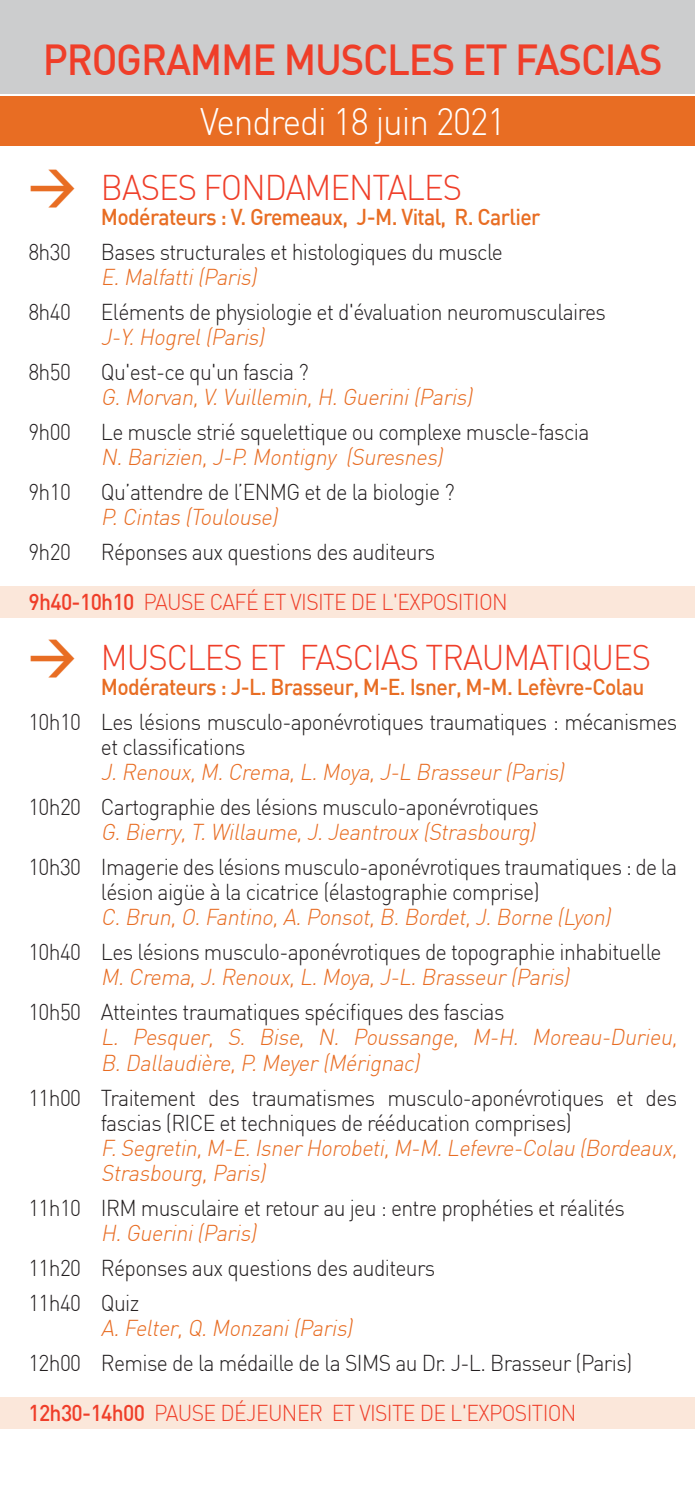
<style>
.page{position:relative;width:695px;height:1489px;background:#fff}
.page>*{position:absolute;margin:0;border:0;box-sizing:border-box;transform-origin:0 0}
.t1{font:500 42.5px "DIN";letter-spacing:-.03em;color:#ef3e29;scale:.94 1}
.t2{font:300 37.5px "DIN";letter-spacing:-.03em;color:#fff;scale:.94 1}
.t3{font:300 35px "DIN";letter-spacing:-.03em;color:#ef3e29;scale:.94 1}
.t4{font:300 22.5px/25px "DIN";letter-spacing:-.03em;color:#231f20;scale:.94 1}
.t5{font:italic 300 22.5px/25px "DIN";color:#e86d23;scale:.96 1}
.t6{font:500 22.5px "DIN";letter-spacing:-.03em;color:#e86d23;scale:.94 1}
.t7{font:300 22.5px "DIN";letter-spacing:-.03em;color:#ef3e29;scale:.94 1}
.s1{font-weight:700;font-size:50px;color:#e86d23}
.s2{font-weight:500}
</style>
<div class="page">
<div style="left:0;top:0;width:694px;height:93px;background:#cccdce"></div>
<div style="left:0;top:96px;width:694px;height:50px;background:#e86d23"></div>
<div style="left:0;top:586px;width:694px;height:31px;background:#fbe7da"></div>
<div style="left:0;top:1397px;width:694px;height:31px;background:#fbe7da"></div>
<hr style="left:694px;top:711px;width:1px;height:31px;background:#ed8745">
<h1 class="t1" style="left:43px;top:32px;width:661px">PROGRAMME MUSCLES ET FASCIAS</h1>
<h2 class="t2" style="left:200px;top:98px;width:326px">Vendredi 18 juin 2021</h2>
<h3 class="t3" style="left:28px;top:166px;width:463px"><span class="s1">&gt;</span> BASES FONDAMENTALES</h3>
<p class="t6" style="left:101px;top:202px;width:469px">Modérateurs : V. Gremeaux, J-M. Vital, R. Carlier</p>
<p class="t4" style="left:28px;top:239px;width:47px">8h30</p>
<p class="t4" style="left:101px;top:239px;width:429px">Bases structurales et histologiques du muscle</p>
<p class="t5" style="left:101px;top:264px;width:169px">E.Malfatti(Paris)</p>
<p class="t4" style="left:28px;top:299px;width:47px">8h40</p>
<p class="t4" style="left:101px;top:299px;width:538px">Eléments de physiologie et d'évaluation neuromusculaires</p>
<p class="t5" style="left:101px;top:324px;width:177px">J-Y.Hogrel(Paris)</p>
<p class="t4" style="left:28px;top:359px;width:47px">8h50</p>
<p class="t4" style="left:101px;top:359px;width:222px">Qu'est-ce qu'un fascia ?</p>
<p class="t5" style="left:101px;top:384px;width:393px">G.Morvan,V.Vuillemin,H.Guerini(Paris)</p>
<p class="t4" style="left:28px;top:419px;width:47px">9h00</p>
<p class="t4" style="left:101px;top:419px;width:521px">Le muscle strié squelettique ou complexe muscle-fascia</p>
<p class="t5" style="left:101px;top:444px;width:362px">N.Barizien,J-P.Montigny (Suresnes)</p>
<p class="t4" style="left:28px;top:479px;width:47px">9h10</p>
<p class="t4" style="left:101px;top:479px;width:378px">Qu’attendre de l’ENMG et de la biologie ?</p>
<p class="t5" style="left:101px;top:504px;width:190px">P.Cintas (Toulouse)</p>
<p class="t4" style="left:28px;top:539px;width:47px">9h20</p>
<p class="t4" style="left:101px;top:539px;width:357px">Réponses aux questions des auditeurs</p>
<p class="t7" style="left:28px;top:588px;width:511px"><span class="s2">9h40-10h10</span> PAUSE CAFÉ ET VISITE DE L'EXPOSITION</p>
<h3 class="t3" style="left:28px;top:636px;width:664px"><span class="s1">&gt;</span> MUSCLES ET FASCIAS TRAUMATIQUES</h3>
<p class="t6" style="left:101px;top:672px;width:579px">Modérateurs : J-L. Brasseur, M-E. Isner, M-M. Lefèvre-Colau</p>
<p class="t4" style="left:101px;top:709px;width:614px;text-indent:-73px">10h10 Les lésions musculo-aponévrotiques traumatiques : mécanismes et classifications</p>
<p class="t5" style="left:101px;top:759px;width:489px">J.Renoux,M.Crema,L.Moya,J-L Brasseur(Paris)</p>
<p class="t4" style="left:28px;top:794px;width:544px">10h20 Cartographie des lésions musculo-aponévrotiques</p>
<p class="t5" style="left:101px;top:819px;width:459px">G.Bierry,T.Willaume,J.Jeantroux(Strasbourg)</p>
<p class="t4" style="left:101px;top:854px;width:614px;text-indent:-73px">10h30 Imagerie des lésions musculo-aponévrotiques traumatiques : de la lésion aigüe à la cicatrice (élastographie comprise)</p>
<p class="t5" style="left:101px;top:904px;width:537px">C.Brun,O.Fantino,A.Ponsot,B.Bordet,J.Borne (Lyon)</p>
<p class="t4" style="left:28px;top:939px;width:675px">10h40 Les lésions musculo-aponévrotiques de topographie inhabituelle</p>
<p class="t5" style="left:101px;top:964px;width:494px">M.Crema,J.Renoux,L.Moya,J-L.Brasseur(Paris)</p>
<p class="t4" style="left:28px;top:999px;width:508px">10h50 Atteintes traumatiques spécifiques des fascias</p>
<p class="t5" style="left:101px;top:1024px;width:606px">L. Pesquer, S. Bise, N. Poussange, M-H. Moreau-Durieu,<br>B.Dallaudière,P.Meyer(Mérignac)</p>
<p class="t4" style="left:101px;top:1084px;width:614px;text-indent:-73px">11h00 Traitement des traumatismes musculo-aponévrotiques et des fascias (RICE et techniques de rééducation comprises)</p>
<p class="t5" style="left:101px;top:1134px;width:606px">F.Segretin,M-E.IsnerHorobeti,M-M.Lefevre-Colau (Bordeaux,<br>Strasbourg,Paris)</p>
<p class="t4" style="left:28px;top:1194px;width:636px">11h10 IRM musculaire et retour au jeu : entre prophéties et réalités</p>
<p class="t5" style="left:101px;top:1219px;width:168px">H.Guerini(Paris)</p>
<p class="t4" style="left:28px;top:1249px;width:434px;line-height:35px">11h20 Réponses aux questions des auditeurs<br>11h40 Quiz</p>
<p class="t5" style="left:101px;top:1314px;width:268px">A.Felter,Q.Monzani(Paris)</p>
<p class="t4" style="left:28px;top:1349px;width:644px">12h00 Remise de la médaille de la SIMS au Dr. J-L. Brasseur (Paris)</p>
<p class="t7" style="left:28px;top:1398px;width:584px"><span class="s2">12h30-14h00</span> PAUSE DÉJEUNER ET VISITE DE L'EXPOSITION</p>
</div>
